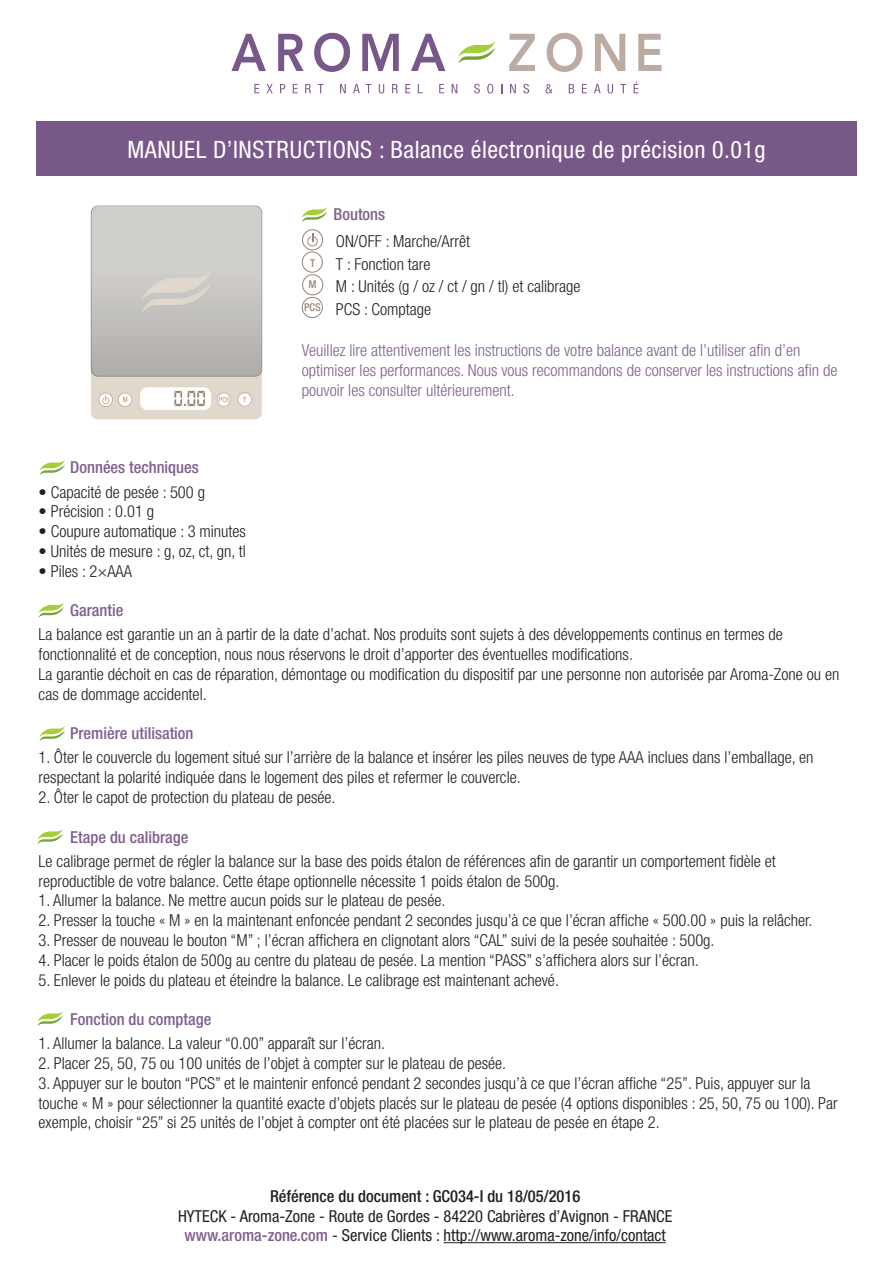
<style>
.page{position:relative;width:893px;height:1263px;background:#fff}
.page>*{position:absolute;margin:0;border:0;box-sizing:border-box;transform-origin:0 0}
.t1{font:condensed 24px "Helvetica Neue";letter-spacing:.02em;color:#fff}
.t2{font:300 condensed 16.5px/19.8px "Helvetica Neue";color:#231f20}
.t3{font:300 condensed 16.5px/19.8px "Helvetica Neue";color:#7f608e}
.t4{font:condensed 16.5px/19.5px "Helvetica Neue";color:#231f20;text-align:center}
.t5{font:500 condensed 16.5px "Helvetica Neue";color:#7f608e}
.t6{font:500 condensed 16.5px "Helvetica Neue";color:#231f20}
.t7{font:500 condensed 10.8px "Helvetica Neue";color:#9b8679}
.s1{font-weight:500;color:#7f608e}
</style>
<div class="page">
<svg style="left:254px;top:84px;width:5px;height:9px"></svg>
<svg style="left:266px;top:84px;width:7px;height:9px"></svg>
<svg style="left:280px;top:84px;width:5px;height:9px"></svg>
<svg style="left:293px;top:84px;width:5px;height:9px"></svg>
<svg style="left:305px;top:84px;width:6px;height:9px"></svg>
<svg style="left:318px;top:84px;width:6px;height:9px"></svg>
<svg style="left:340px;top:84px;width:6px;height:9px"></svg>
<svg style="left:353px;top:84px;width:7px;height:9px"></svg>
<svg style="left:366px;top:84px;width:5px;height:9px"></svg>
<svg style="left:379px;top:84px;width:5px;height:10px"></svg>
<svg style="left:392px;top:84px;width:6px;height:9px"></svg>
<svg style="left:405px;top:84px;width:5px;height:9px"></svg>
<svg style="left:418px;top:84px;width:5px;height:9px"></svg>
<svg style="left:439px;top:84px;width:5px;height:9px"></svg>
<svg style="left:452px;top:84px;width:5px;height:9px"></svg>
<svg style="left:474px;top:84px;width:6px;height:10px"></svg>
<svg style="left:487px;top:84px;width:6px;height:10px"></svg>
<svg style="left:510px;top:84px;width:6px;height:9px"></svg>
<svg style="left:523px;top:84px;width:6px;height:10px"></svg>
<svg style="left:545px;top:84px;width:7px;height:10px"></svg>
<svg style="left:569px;top:84px;width:5px;height:9px"></svg>
<svg style="left:582px;top:84px;width:5px;height:9px"></svg>
<svg style="left:594px;top:84px;width:7px;height:9px"></svg>
<svg style="left:608px;top:84px;width:5px;height:10px"></svg>
<svg style="left:620px;top:84px;width:6px;height:9px"></svg>
<svg style="left:634px;top:82px;width:5px;height:11px"></svg>
<svg style="left:231px;top:34px;width:35px;height:37px"></svg>
<svg style="left:278px;top:34px;width:26px;height:37px"></svg>
<svg style="left:314px;top:33px;width:36px;height:39px"></svg>
<svg style="left:362px;top:34px;width:37px;height:37px"></svg>
<svg style="left:411px;top:34px;width:34px;height:37px"></svg>
<svg style="left:509px;top:34px;width:26px;height:37px"></svg>
<svg style="left:547px;top:33px;width:35px;height:39px"></svg>
<svg style="left:595px;top:34px;width:30px;height:37px"></svg>
<svg style="left:638px;top:34px;width:24px;height:37px"></svg>
<svg style="left:458px;top:42px;width:37px;height:21px"></svg>
<div style="left:36px;top:121px;width:821px;height:54px;background:#775889"></div>
<svg style="left:40px;top:460px;width:25px;height:15px"></svg>
<svg style="left:39px;top:603px;width:25px;height:14px"></svg>
<svg style="left:40px;top:726px;width:25px;height:15px"></svg>
<svg style="left:38px;top:829px;width:25px;height:15px"></svg>
<svg style="left:38px;top:1011px;width:25px;height:15px"></svg>
<svg style="left:302px;top:207px;width:25px;height:15px"></svg>
<svg style="left:307px;top:233px;width:11px;height:13px"></svg>
<div style="left:302px;top:229px;width:21px;height:21px;border:1px solid #9b8679;border-radius:50%"></div>
<div style="left:302px;top:251px;width:21px;height:22px;border:1px solid #9b8679;border-radius:50%"></div>
<div style="left:302px;top:297px;width:21px;height:21px;border:1px solid #9b8679;border-radius:50%"></div>
<div style="left:302px;top:274px;width:21px;height:21px;border:1px solid #9b8679;border-radius:50%"></div>
<img style="left:90px;top:205px;width:173px;height:215px">
<hr style="left:443px;top:1242px;width:223px;height:1px;background:#231f20">
<h1 class="t1" style="left:127px;top:135px;width:639px">MANUEL D’INSTRUCTIONS : Balance électronique de précision 0.01g</h1>
<p class="t5" style="left:334px;top:205px;width:53px">Boutons</p>
<p class="t2" style="left:336px;top:230px;width:246px;line-height:22.5px">ON/OFF : Marche/Arrêt<br>T : Fonction tare<br>M : Unités (g / oz / ct / gn / tl) et calibrage<br>PCS : Comptage</p>
<p class="t3" style="left:302px;top:340px;width:537px">Veuillez lire attentivement les instructions de votre balance avant de l’utiliser afin d’en optimiser les performances. Nous vous recommandons de conserver les instructions afin de pouvoir les consulter ultérieurement.</p>
<p class="t7" style="left:310px;top:256px;width:7px">T</p>
<p class="t7" style="left:304px;top:301px;width:18px">PCS</p>
<p class="t5" style="left:70px;top:458px;width:130px">Données techniques</p>
<p class="t2" style="left:39px;top:482px;width:168px">• Capacité de pesée : 500 g</p>
<p class="t2" style="left:39px;top:501px;width:117px">• Précision : 0.01 g</p>
<p class="t2" style="left:39px;top:521px;width:209px">• Coupure automatique : 3 minutes</p>
<p class="t2" style="left:39px;top:541px;width:209px">• Unités de mesure : g, oz, ct, gn, tl</p>
<p class="t2" style="left:39px;top:561px;width:95px">• Piles : 2×AAA</p>
<p class="t5" style="left:70px;top:601px;width:55px">Garantie</p>
<p class="t2" style="left:39px;top:624px;width:802px">La balance est garantie un an à partir de la date d’achat. Nos produits sont sujets à des développements continus en termes de fonctionnalité et de conception, nous nous réservons le droit d’apporter des éventuelles modifications.<br>La garantie déchoit en cas de réparation, démontage ou modification du dispositif par une personne non autorisée par Aroma-Zone ou en cas de dommage accidentel.</p>
<p class="t5" style="left:70px;top:724px;width:125px">Première utilisation</p>
<p class="t2" style="left:39px;top:748px;width:776px">1. Ôter le couvercle du logement situé sur l’arrière de la balance et insérer les piles neuves de type AAA inclues dans l’emballage, en respectant la polarité indiquée dans le logement des piles et refermer le couvercle.</p>
<p class="t2" style="left:39px;top:787px;width:298px">2. Ôter le capot de protection du plateau de pesée.</p>
<p class="t5" style="left:70px;top:827px;width:120px">Etape du calibrage</p>
<p class="t2" style="left:39px;top:851px;width:739px">Le calibrage permet de régler la balance sur la base des poids étalon de références afin de garantir un comportement fidèle et reproductible de votre balance. Cette étape optionnelle nécessite 1 poids étalon de 500g.</p>
<p class="t2" style="left:39px;top:890px;width:408px">1. Allumer la balance. Ne mettre aucun poids sur le plateau de pesée.</p>
<p class="t2" style="left:39px;top:910px;width:775px">2. Presser la touche « M » en la maintenant enfoncée pendant 2 secondes jusqu’à ce que l’écran affiche « 500.00 » puis la relâcher.</p>
<p class="t2" style="left:39px;top:930px;width:677px">3. Presser de nouveau le bouton “M” ; l’écran affichera en clignotant alors “CAL” suivi de la pesée souhaitée : 500g.</p>
<p class="t2" style="left:39px;top:950px;width:662px">4. Placer le poids étalon de 500g au centre du plateau de pesée. La mention “PASS” s’affichera alors sur l’écran.</p>
<p class="t2" style="left:39px;top:970px;width:522px">5. Enlever le poids du plateau et éteindre la balance. Le calibrage est maintenant achevé.</p>
<p class="t5" style="left:70px;top:1009px;width:143px">Fonction du comptage</p>
<p class="t2" style="left:39px;top:1033px;width:348px">1. Allumer la balance. La valeur “0.00” apparaît sur l’écran.</p>
<p class="t2" style="left:39px;top:1053px;width:469px">2. Placer 25, 50, 75 ou 100 unités de l’objet à compter sur le plateau de pesée.</p>
<p class="t2" style="left:39px;top:1073px;width:801px">3. Appuyer sur le bouton “PCS” et le maintenir enfoncé pendant 2 secondes jusqu’à ce que l’écran affiche “25”. Puis, appuyer sur la touche « M » pour sélectionner la quantité exacte d’objets placés sur le plateau de pesée (4 options disponibles : 25, 50, 75 ou 100). Par exemple, choisir “25” si 25 unités de l’objet à compter ont été placées sur le plateau de pesée en étape 2.</p>
<p class="t6" style="left:270px;top:1186px;width:312px">Référence du document : GC034-I du 18/05/2016</p>
<p class="t4" style="left:178px;top:1206px;width:496px">HYTECK - Aroma-Zone - Route de Gordes - 84220 Cabrières d’Avignon - FRANCE <span class="s1">www.aroma-zone.com</span> - Service Clients : http://www.aroma-zone/info/contact</p>
</div>
